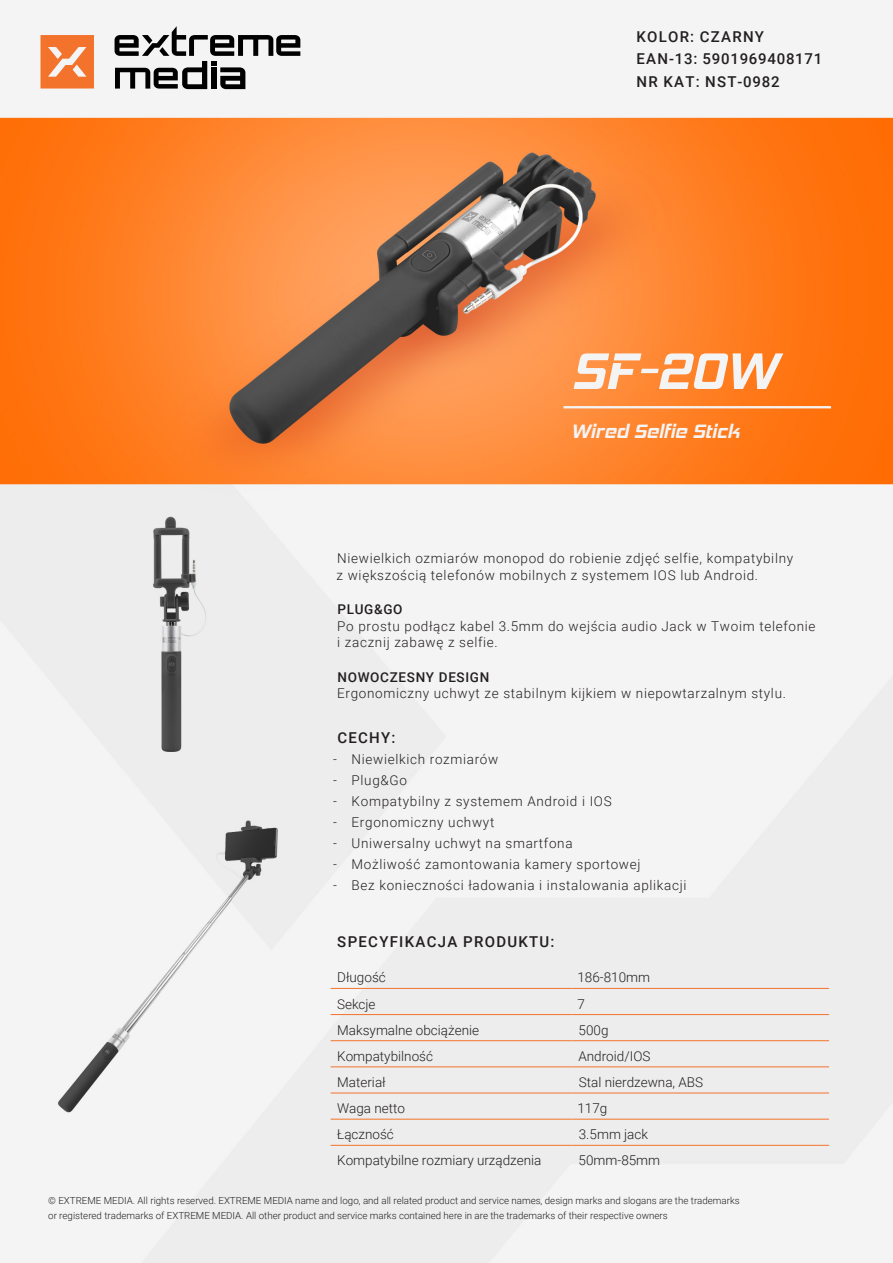
<style>
.page{position:relative;width:893px;height:1263px;background:#fff}
.page>*{position:absolute;margin:0;border:0;box-sizing:border-box;transform-origin:0 0}
.Header_in_TEXT_2{font:italic 700 52.5px "Hemi Head Rg";color:#f4f4f4}
.Header_in_TEXT_2-2{font:italic 700 19.5px "Hemi Head Rg";color:#f4f4f4}
.Header_in_TEXT_2-3{font:500 15px "Roboto";letter-spacing:.085em;color:#231f20}
.Header_in_TEXT_2-4{font:500 15px/22.5px "Roboto";letter-spacing:.05em;color:#231f20}
.Header_in_TEXT_2-5{font:300 13.5px/16.5px "Roboto";letter-spacing:.05em;color:#231f20}
.Header_in_TEXT_2-6{font:300 13.5px "Roboto";color:#231f20}
.t1{font:300 9.75px/15px "Roboto";color:#231f20}
.s1{font-weight:500}
</style>
<div class="page">
<img style="left:0;top:0;width:893px;height:1263px">
<svg style="left:115px;top:26px;width:185px;height:63px"></svg>
<svg style="left:40px;top:35px;width:54px;height:54px"></svg>
<hr style="left:331px;top:988px;width:241px;height:1px;background:#f3732c">
<hr style="left:572px;top:988px;width:257px;height:1px;background:#f3732c">
<hr style="left:331px;top:1014px;width:241px;height:1px;background:#f3732c">
<hr style="left:572px;top:1014px;width:257px;height:1px;background:#f3732c">
<hr style="left:331px;top:1040px;width:241px;height:1px;background:#f3732c">
<hr style="left:572px;top:1040px;width:257px;height:1px;background:#f3732c">
<hr style="left:331px;top:1066px;width:241px;height:1px;background:#f3732c">
<hr style="left:572px;top:1066px;width:257px;height:1px;background:#f3732c">
<hr style="left:331px;top:1093px;width:241px;height:1px;background:#f3732c">
<hr style="left:572px;top:1093px;width:257px;height:1px;background:#f3732c">
<hr style="left:331px;top:1119px;width:241px;height:1px;background:#f3732c">
<hr style="left:572px;top:1119px;width:257px;height:1px;background:#f3732c">
<hr style="left:331px;top:1145px;width:241px;height:1px;background:#f3732c">
<hr style="left:572px;top:1145px;width:257px;height:1px;background:#f3732c">
<div style="left:563px;top:406px;width:268px;height:2px;border:2px solid #f4f4f4"></div>
<p class="Header_in_TEXT_2-4" style="left:636px;top:25px;width:187px">KOLOR: CZARNY<br>EAN-13: 5901969408171</p>
<p class="Header_in_TEXT_2-3" style="left:636px;top:71px;width:145px">NR KAT: NST-0982</p>
<p class="Header_in_TEXT_2" style="left:571px;top:339px;width:207px">SF-20W</p>
<p class="Header_in_TEXT_2-2" style="left:571px;top:420px;width:170px">Wired Selfie Stick</p>
<p class="Header_in_TEXT_2-5" style="left:337px;top:550px;width:458px">Niewielkich ozmiarów monopod do robienie zdjęć selfie, kompatybilny z większością telefonów mobilnych z systemem IOS lub Android.</p>
<p class="Header_in_TEXT_2-5" style="left:337px;top:601px;width:480px"><span class="s1">PLUG&amp;GO<br></span>Po prostu podłącz kabel 3.5mm do wejścia audio Jack w Twoim telefonie i zacznij zabawę z selfie.</p>
<p class="Header_in_TEXT_2-5" style="left:337px;top:668px;width:450px"><span class="s1">NOWOCZESNY DESIGN<br></span>Ergonomiczny uchwyt ze stabilnym kijkiem w niepowtarzalnym stylu.</p>
<p class="Header_in_TEXT_2-3" style="left:337px;top:727px;width:59px">CECHY:</p>
<p class="Header_in_TEXT_2-5" style="left:333px;top:751px;width:167px">- Niewielkich rozmiarów</p>
<p class="Header_in_TEXT_2-5" style="left:333px;top:772px;width:75px">- Plug&amp;Go</p>
<p class="Header_in_TEXT_2-5" style="left:333px;top:793px;width:280px">- Kompatybilny z systemem Android i IOS</p>
<p class="Header_in_TEXT_2-5" style="left:333px;top:814px;width:163px">- Ergonomiczny uchwyt</p>
<p class="Header_in_TEXT_2-5" style="left:333px;top:835px;width:241px">- Uniwersalny uchwyt na smartfona</p>
<p class="Header_in_TEXT_2-5" style="left:333px;top:856px;width:309px">- Możliwość zamontowania kamery sportowej</p>
<p class="Header_in_TEXT_2-5" style="left:333px;top:877px;width:355px">- Bez konieczności ładowania i instalowania aplikacji</p>
<p class="Header_in_TEXT_2-3" style="left:337px;top:931px;width:219px">SPECYFIKACJA PRODUKTU:</p>
<p class="Header_in_TEXT_2-6" style="left:337px;top:968px;width:50px">Długość</p>
<p class="Header_in_TEXT_2-6" style="left:577px;top:968px;width:74px">186-810mm</p>
<p class="Header_in_TEXT_2-5" style="left:337px;top:995px;width:40px">Sekcje</p>
<p class="Header_in_TEXT_2-5" style="left:577px;top:995px;width:9px">7</p>
<p class="Header_in_TEXT_2-6" style="left:337px;top:1020px;width:143px">Maksymalne obciążenie</p>
<p class="Header_in_TEXT_2-5" style="left:579px;top:1021px;width:31px">500g</p>
<p class="Header_in_TEXT_2-6" style="left:337px;top:1046px;width:97px">Kompatybilność</p>
<p class="Header_in_TEXT_2-6" style="left:578px;top:1046px;width:74px">Android/IOS</p>
<p class="Header_in_TEXT_2-6" style="left:337px;top:1073px;width:50px">Materiał</p>
<p class="Header_in_TEXT_2-6" style="left:579px;top:1073px;width:126px">Stal nierdzewna, ABS</p>
<p class="Header_in_TEXT_2-6" style="left:337px;top:1099px;width:69px">Waga netto</p>
<p class="Header_in_TEXT_2-5" style="left:577px;top:1099px;width:31px">117g</p>
<p class="Header_in_TEXT_2-6" style="left:337px;top:1125px;width:58px">Łączność</p>
<p class="Header_in_TEXT_2-5" style="left:579px;top:1126px;width:71px">3.5mm jack</p>
<p class="Header_in_TEXT_2-6" style="left:337px;top:1151px;width:206px">Kompatybilne rozmiary urządzenia</p>
<p class="Header_in_TEXT_2-6" style="left:579px;top:1151px;width:83px">50mm-85mm</p>
<p class="t1" style="left:48px;top:1192px;width:693px">© EXTREME MEDIA. All rights reserved. EXTREME MEDIA name and logo, and all related product and service names, design marks and slogans are the trademarks or registered trademarks of EXTREME MEDIA. All other product and service marks contained here in are the trademarks of their respective owners</p>
</div>
